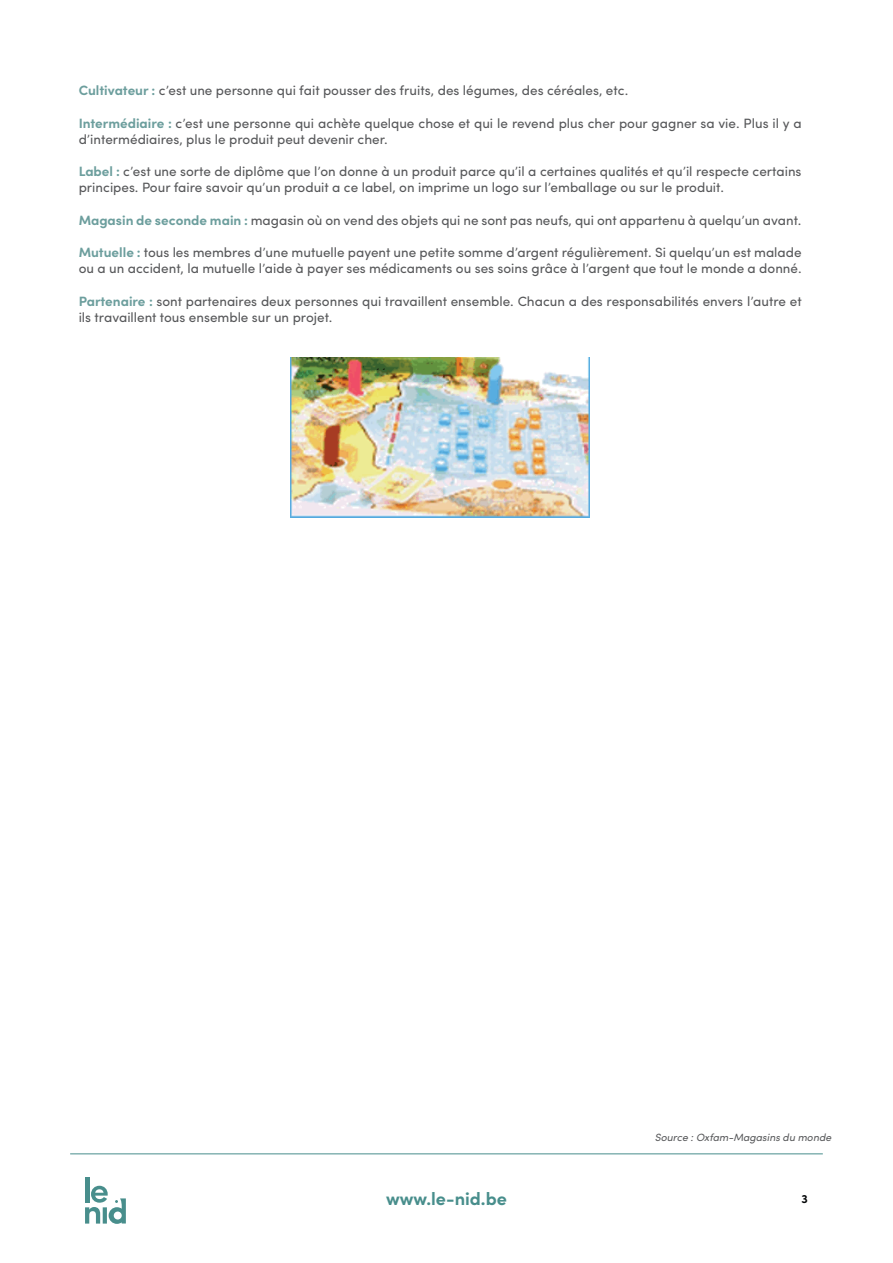
<style>
.page{position:relative;width:893px;height:1263px;background:#fff}
.page>*{position:absolute;margin:0;border:0;box-sizing:border-box;transform-origin:0 0}
.t1{font:700 18px "Sofia Pro";color:#488e8c}
.t2{font:13.5px/16.2px "Sofia Pro";color:#57585a}
.t3{font:700 12px "Sofia Pro";color:#030506}
.t4{font:italic 10.5px "Sofia Pro";color:#57585a}
.s1{font-weight:700;color:#6c9e9d}
</style>
<div class="page">
<hr style="left:85px;top:1177px;width:4px;height:25px;background:#488e8c">
<svg style="left:85px;top:1186px;width:41px;height:38px"></svg>
<hr style="left:70px;top:1153px;width:753px;height:1px;background:#488e8c">
<img style="left:291px;top:357px;width:298px;height:160px">
<p class="t2" style="left:79px;top:81px;width:551px"><span class="s1">Cultivateur :</span> c’est une personne qui fait pousser des fruits, des légumes, des céréales, etc.</p>
<p class="t2" style="left:79px;top:114px;width:724px"><span class="s1">Intermédiaire :</span> c’est une personne qui achète quelque chose et qui le revend plus cher pour gagner sa vie. Plus il y a d’intermédiaires, plus le produit peut devenir cher.</p>
<p class="t2" style="left:79px;top:162px;width:724px"><span class="s1">Label :</span> c’est une sorte de diplôme que l’on donne à un produit parce qu’il a certaines qualités et qu’il respecte certains principes. Pour faire savoir qu’un produit a ce label, on imprime un logo sur l’emballage ou sur le produit.</p>
<p class="t2" style="left:79px;top:211px;width:724px"><span class="s1">Magasin de seconde main :</span> magasin où on vend des objets qui ne sont pas neufs, qui ont appartenu à quelqu’un avant.</p>
<p class="t2" style="left:79px;top:243px;width:724px"><span class="s1">Mutuelle :</span> tous les membres d’une mutuelle payent une petite somme d’argent régulièrement. Si quelqu’un est malade ou a un accident, la mutuelle l’aide à payer ses médicaments ou ses soins grâce à l’argent que tout le monde a donné.</p>
<p class="t2" style="left:79px;top:292px;width:725px"><span class="s1">Partenaire :</span> sont partenaires deux personnes qui travaillent ensemble. Chacun a des responsabilités envers l’autre et ils travaillent tous ensemble sur un projet.</p>
<p class="t4" style="left:655px;top:1129px;width:178px">Source : Oxfam-Magasins du monde</p>
<h1 class="t1" style="left:386px;top:1185px;width:122px">www.le-nid.be</h1>
<p class="t3" style="left:802px;top:1189px;width:8px">3</p>
</div>
